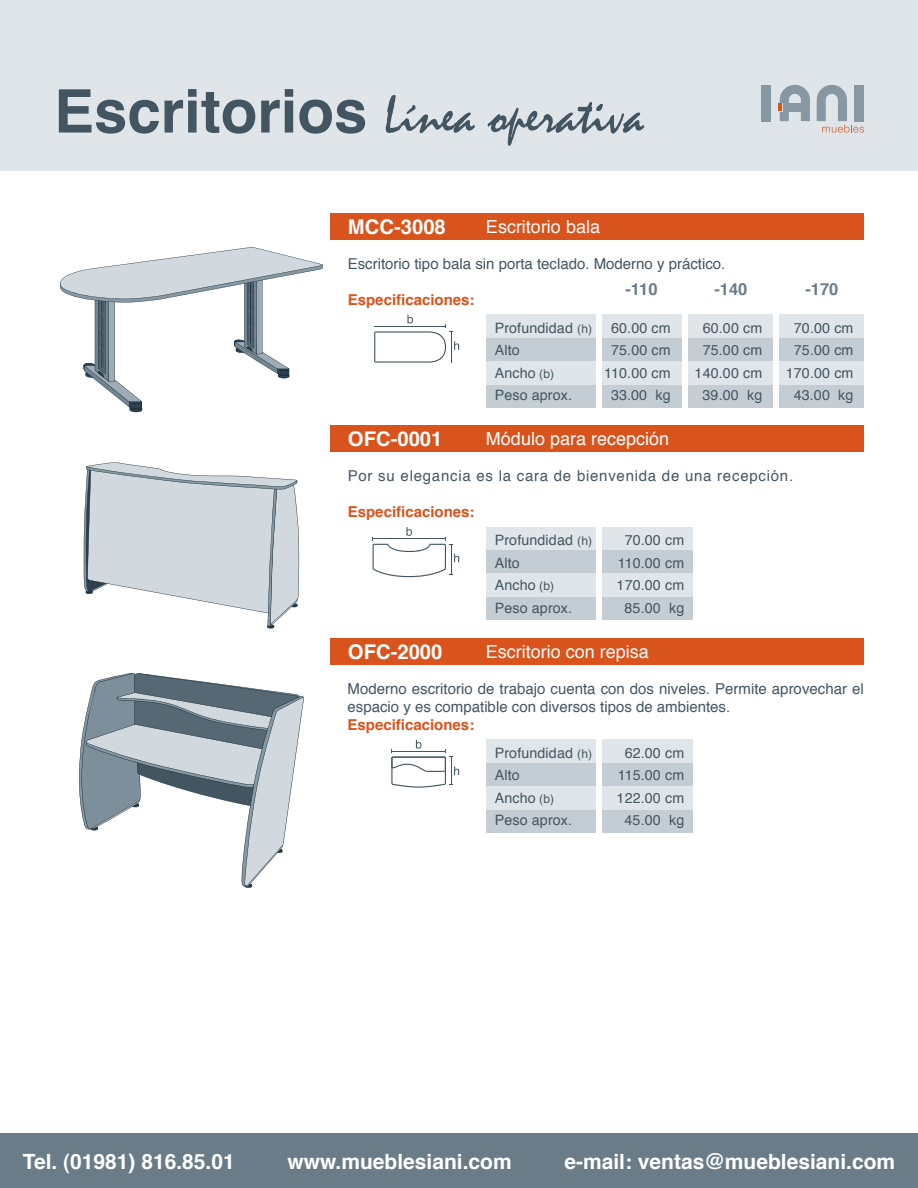
<style>
.page{position:relative;width:918px;height:1188px;background:#fff}
.page>*{position:absolute;margin:0;border:0;box-sizing:border-box;transform-origin:0 0}
.t1{font:54px "Mistral";color:#435561}
.t2{font:700 21px "Helvetica";color:#fff}
.t3{font:700 20.25px "Helvetica";color:#fff}
.t4{font:18px "Helvetica";color:#fff}
.t5{font:700 16.5px "Helvetica";color:#697c87}
.t6{font:15px/18px "Helvetica";color:#435561}
.t7{font:700 15px "Helvetica";color:#d9531c}
.t8{font:15px "Helvetica";letter-spacing:.05em;color:#435561}
.t9{font:14.25px/22.5px "Helvetica";letter-spacing:.01em;color:#435561;text-align:center}
.s1{font-family:"Helvetica";font-weight:700;font-size:60px}
.s2{font-size:12px}
</style>
<div class="page">
<div style="left:0;top:0;width:918px;height:170px;background:#e0e5e9"></div>
<div style="left:330px;top:213px;width:534px;height:27px;background:#d9531c"></div>
<div style="left:330px;top:638px;width:534px;height:27px;background:#d9531c"></div>
<div style="left:330px;top:425px;width:534px;height:27px;background:#d9531c"></div>
<div style="left:0;top:1134px;width:918px;height:54px;background:#697c87"></div>
<div style="left:761px;top:92px;width:9px;height:29px;background:#8798a3"></div>
<div style="left:761px;top:85px;width:9px;height:6px;background:#8798a3"></div>
<svg style="left:779px;top:85px;width:31px;height:36px"></svg>
<svg style="left:817px;top:85px;width:47px;height:48px"></svg>
<svg style="left:84px;top:462px;width:216px;height:166px"></svg>
<svg style="left:79px;top:673px;width:225px;height:215px"></svg>
<svg style="left:60px;top:247px;width:263px;height:165px"></svg>
<div style="left:486px;top:740px;width:207px;height:23px;background:#e0e5e9"></div>
<div style="left:486px;top:527px;width:207px;height:23px;background:#e0e5e9"></div>
<div style="left:486px;top:763px;width:207px;height:23px;background:#c4cdd4"></div>
<div style="left:486px;top:550px;width:207px;height:24px;background:#c4cdd4"></div>
<div style="left:486px;top:810px;width:207px;height:23px;background:#c4cdd4"></div>
<div style="left:486px;top:597px;width:207px;height:23px;background:#c4cdd4"></div>
<div style="left:486px;top:786px;width:207px;height:24px;background:#e0e5e9"></div>
<div style="left:486px;top:574px;width:207px;height:23px;background:#e0e5e9"></div>
<div style="left:596px;top:736px;width:5px;height:105px;background:#fff"></div>
<div style="left:596px;top:523px;width:5px;height:105px;background:#fff"></div>
<div style="left:486px;top:315px;width:378px;height:23px;background:#e0e5e9"></div>
<div style="left:486px;top:338px;width:378px;height:23px;background:#c4cdd4"></div>
<div style="left:486px;top:384px;width:378px;height:24px;background:#c4cdd4"></div>
<div style="left:486px;top:361px;width:378px;height:23px;background:#e0e5e9"></div>
<div style="left:596px;top:312px;width:5px;height:105px;background:#fff"></div>
<div style="left:683px;top:310px;width:5px;height:105px;background:#fff"></div>
<div style="left:774px;top:312px;width:5px;height:105px;background:#fff"></div>
<svg style="left:374px;top:315px;width:85px;height:48px"></svg>
<svg style="left:372px;top:527px;width:87px;height:50px"></svg>
<svg style="left:391px;top:740px;width:68px;height:48px"></svg>
<h1 class="t1" style="left:54px;top:85px;width:592px"><span class="s1">Escritorios</span> Línea operativa</h1>
<h3 class="t3" style="left:348px;top:210px;width:99px">MCC-3008</h3>
<p class="t4" style="left:486px;top:213px;width:116px">Escritorio bala</p>
<p class="t6" style="left:348px;top:255px;width:379px">Escritorio tipo bala sin porta teclado. Moderno y práctico.</p>
<p class="t7" style="left:348px;top:287px;width:128px">Especificaciones:</p>
<p class="t5" style="left:625px;top:276px;width:34px">-110</p>
<p class="t5" style="left:714px;top:276px;width:35px">-140</p>
<p class="t5" style="left:805px;top:276px;width:35px">-170</p>
<h3 class="t3" style="left:348px;top:423px;width:96px">OFC-0001</h3>
<p class="t9" style="left:495px;top:317px;width:99px;text-align:left">Profundidad <span class="s2">(h)<br></span>Alto<br>Ancho <span class="s2">(b)<br></span>Peso aprox.</p>
<p class="t9" style="left:604px;top:317px;width:68px">60.00 cm<br>75.00 cm<br>110.00 cm<br>33.00 kg</p>
<p class="t9" style="left:695px;top:317px;width:69px">60.00 cm<br>75.00 cm<br>140.00 cm<br>39.00 kg</p>
<p class="t9" style="left:786px;top:317px;width:69px">70.00 cm<br>75.00 cm<br>170.00 cm<br>43.00 kg</p>
<p class="t4" style="left:486px;top:425px;width:185px">Módulo para recepción</p>
<p class="t8" style="left:348px;top:464px;width:447px">Por su elegancia es la cara de bienvenida de una recepción.</p>
<p class="t7" style="left:348px;top:500px;width:128px">Especificaciones:</p>
<p class="t9" style="left:495px;top:529px;width:99px;text-align:left">Profundidad <span class="s2">(h)<br></span>Alto<br>Ancho <span class="s2">(b)<br></span>Peso aprox.</p>
<p class="t9" style="left:617px;top:529px;width:69px">70.00 cm<br>110.00 cm<br>170.00 cm<br>85.00 kg</p>
<p class="t4" style="left:486px;top:638px;width:165px">Escritorio con repisa</p>
<h3 class="t3" style="left:348px;top:635px;width:96px">OFC-2000</h3>
<p class="t6" style="left:348px;top:680px;width:518px">Moderno escritorio de trabajo cuenta con dos niveles. Permite aprovechar el espacio y es compatible con diversos tipos de ambientes.</p>
<p class="t7" style="left:348px;top:713px;width:128px">Especificaciones:</p>
<p class="t9" style="left:495px;top:742px;width:99px;text-align:left">Profundidad <span class="s2">(h)<br></span>Alto<br>Ancho <span class="s2">(b)<br></span>Peso aprox.</p>
<p class="t9" style="left:617px;top:742px;width:69px">62.00 cm<br>115.00 cm<br>122.00 cm<br>45.00 kg</p>
<h2 class="t2" style="left:23px;top:1145px;width:214px">Tel. (01981) 816.85.01</h2>
<h2 class="t2" style="left:287px;top:1145px;width:226px">www.mueblesiani.com</h2>
<h2 class="t2" style="left:564px;top:1145px;width:332px">e-mail: ventas@mueblesiani.com</h2>
</div>
